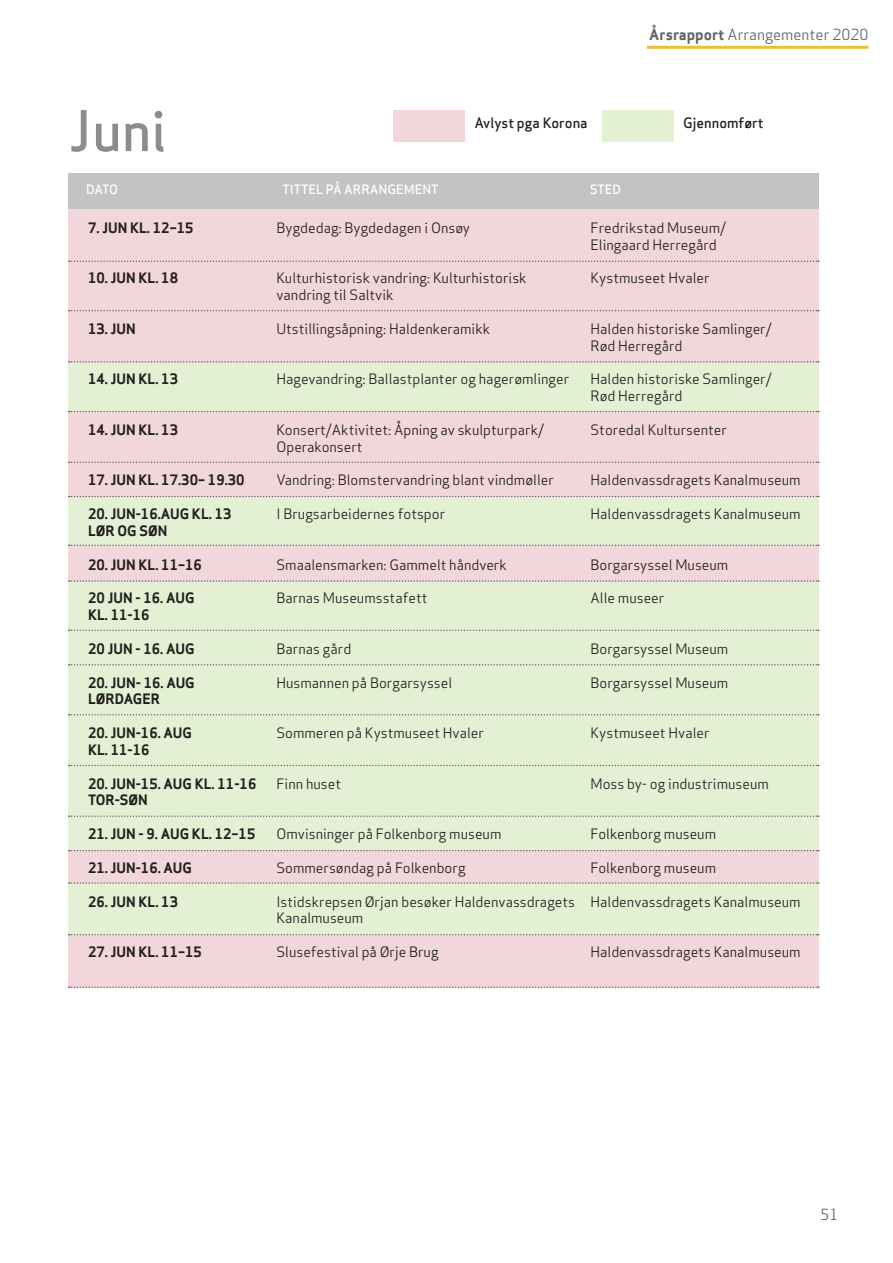
<style>
.page{position:relative;width:893px;height:1263px;background:#fff}
.page>*{position:absolute;margin:0;border:0;box-sizing:border-box;transform-origin:0 0}
.t1{font:500 54.75px "Apex Sans";color:#8a8c8f}
.t2{font:15px "Apex Sans";color:#636366}
.t3{font:14.1px/16.8px "Apex Sans";color:#231f20}
.t4{font:700 14.1px/16.8px "Apex Sans";color:#231f20}
.t5{font:500 14.1px "Apex Sans";color:#231f20}
.t6{font:500 12.6px "Apex Sans";color:#fff}
.s1{font-weight:700}
</style>
<div class="page">
<div style="left:68px;top:359px;width:751px;height:53px;background:#e4f0d4"></div>
<div style="left:68px;top:496px;width:751px;height:48px;background:#e4f0d4"></div>
<div style="left:68px;top:581px;width:751px;height:270px;background:#e4f0d4"></div>
<div style="left:68px;top:883px;width:751px;height:69px;background:#e4f0d4"></div>
<div style="left:68px;top:209px;width:751px;height:153px;background:#f1d6db"></div>
<div style="left:68px;top:412px;width:751px;height:85px;background:#f1d6db"></div>
<div style="left:68px;top:544px;width:751px;height:37px;background:#f1d6db"></div>
<div style="left:68px;top:850px;width:751px;height:34px;background:#f1d6db"></div>
<div style="left:68px;top:935px;width:750px;height:53px;background:#f1d6db"></div>
<svg style="left:69px;top:310px;width:750px;height:1px"></svg>
<svg style="left:69px;top:261px;width:750px;height:1px"></svg>
<svg style="left:69px;top:462px;width:750px;height:1px"></svg>
<svg style="left:69px;top:361px;width:750px;height:1px"></svg>
<svg style="left:69px;top:496px;width:750px;height:1px"></svg>
<svg style="left:69px;top:411px;width:750px;height:1px"></svg>
<svg style="left:69px;top:544px;width:750px;height:2px"></svg>
<svg style="left:69px;top:580px;width:750px;height:2px"></svg>
<svg style="left:69px;top:630px;width:750px;height:1px"></svg>
<svg style="left:69px;top:664px;width:750px;height:1px"></svg>
<svg style="left:69px;top:714px;width:750px;height:1px"></svg>
<svg style="left:69px;top:765px;width:750px;height:1px"></svg>
<svg style="left:69px;top:815px;width:750px;height:2px"></svg>
<svg style="left:69px;top:850px;width:750px;height:1px"></svg>
<svg style="left:69px;top:882px;width:750px;height:2px"></svg>
<svg style="left:69px;top:934px;width:750px;height:1px"></svg>
<svg style="left:69px;top:986px;width:750px;height:2px"></svg>
<div style="left:68px;top:173px;width:751px;height:36px;background:#c2c3c5"></div>
<div style="left:394px;top:110px;width:71px;height:32px;background:#f1d6db"></div>
<div style="left:602px;top:110px;width:72px;height:32px;background:#e4f0d4"></div>
<hr style="left:647px;top:46px;width:222px;height:3px;background:#e8c039">
<p class="t2" style="left:649px;top:22px;width:221px"><span class="s1">Årsrapport</span> Arrangementer 2020</p>
<p class="t1" style="left:69px;top:83px;width:99px">Juni</p>
<p class="t5" style="left:474px;top:110px;width:115px">Avlyst pga Korona</p>
<p class="t5" style="left:683px;top:110px;width:82px">Gjennomført</p>
<p class="t6" style="left:86px;top:178px;width:33px">DATO</p>
<p class="t6" style="left:282px;top:178px;width:158px">TITTEL PÅ ARRANGEMENT</p>
<p class="t6" style="left:590px;top:178px;width:33px">STED</p>
<p class="t4" style="left:88px;top:219px;width:107px">7. JUN KL. 12–15</p>
<p class="t4" style="left:88px;top:270px;width:92px">10. JUN KL. 18</p>
<p class="t4" style="left:88px;top:320px;width:49px">13. JUN</p>
<p class="t4" style="left:88px;top:371px;width:92px">14. JUN KL. 13</p>
<p class="t4" style="left:88px;top:421px;width:92px">14. JUN KL. 13</p>
<p class="t4" style="left:88px;top:472px;width:158px">17. JUN KL. 17.30– 19.30</p>
<p class="t4" style="left:88px;top:505px;width:145px">20. JUN-16.AUG KL. 13<br>LØR OG SØN</p>
<p class="t4" style="left:88px;top:556px;width:115px">20. JUN KL. 11–16</p>
<p class="t4" style="left:88px;top:590px;width:108px">20 JUN - 16. AUG<br>KL. 11-16</p>
<p class="t4" style="left:88px;top:640px;width:108px">20 JUN - 16. AUG</p>
<p class="t4" style="left:88px;top:674px;width:108px">20. JUN- 16. AUG<br>LØRDAGER</p>
<p class="t4" style="left:88px;top:724px;width:105px">20. JUN-16. AUG<br>KL. 11-16</p>
<p class="t4" style="left:88px;top:775px;width:170px">20. JUN-15. AUG KL. 11-16<br>TOR-SØN</p>
<p class="t4" style="left:88px;top:825px;width:169px">21. JUN - 9. AUG KL. 12–15</p>
<p class="t4" style="left:88px;top:859px;width:105px">21. JUN-16. AUG</p>
<p class="t4" style="left:88px;top:893px;width:92px">26. JUN KL. 13</p>
<p class="t4" style="left:88px;top:943px;width:115px">27. JUN KL. 11–15</p>
<p class="t3" style="left:276px;top:218px;width:195px">Bygdedag: Bygdedagen i Onsøy</p>
<p class="t3" style="left:276px;top:268px;width:252px">Kulturhistorisk vandring: Kulturhistorisk vandring til Saltvik</p>
<p class="t3" style="left:276px;top:319px;width:215px">Utstillingsåpning: Haldenkeramikk</p>
<p class="t3" style="left:276px;top:369px;width:294px">Hagevandring: Ballastplanter og hagerømlinger</p>
<p class="t3" style="left:276px;top:420px;width:269px">Konsert/Aktivitet: Åpning av skulpturpark/<br>Operakonsert</p>
<p class="t3" style="left:276px;top:470px;width:279px">Vandring: Blomstervandring blant vindmøller</p>
<p class="t3" style="left:276px;top:504px;width:170px">I Brugsarbeidernes fotspor</p>
<p class="t3" style="left:276px;top:555px;width:232px">Smaalensmarken: Gammelt håndverk</p>
<p class="t3" style="left:276px;top:588px;width:152px">Barnas Museumsstafett</p>
<p class="t3" style="left:276px;top:639px;width:76px">Barnas gård</p>
<p class="t3" style="left:276px;top:673px;width:177px">Husmannen på Borgarsyssel</p>
<p class="t3" style="left:276px;top:723px;width:209px">Sommeren på Kystmuseet Hvaler</p>
<p class="t3" style="left:276px;top:774px;width:66px">Finn huset</p>
<p class="t3" style="left:276px;top:824px;width:227px">Omvisninger på Folkenborg museum</p>
<p class="t3" style="left:276px;top:858px;width:191px">Sommersøndag på Folkenborg</p>
<p class="t3" style="left:276px;top:892px;width:300px">Istidskrepsen Ørjan besøker Haldenvassdragets<br>Kanalmuseum</p>
<p class="t3" style="left:276px;top:942px;width:164px">Slusefestival på Ørje Brug</p>
<p class="t3" style="left:590px;top:218px;width:137px">Fredrikstad Museum/<br>Elingaard Herregård</p>
<p class="t3" style="left:590px;top:268px;width:121px">Kystmuseet Hvaler</p>
<p class="t3" style="left:590px;top:319px;width:183px">Halden historiske Samlinger/<br>Rød Herregård</p>
<p class="t3" style="left:590px;top:369px;width:183px">Halden historiske Samlinger/<br>Rød Herregård</p>
<p class="t3" style="left:590px;top:420px;width:138px">Storedal Kultursenter</p>
<p class="t3" style="left:590px;top:470px;width:212px">Haldenvassdragets Kanalmuseum</p>
<p class="t3" style="left:590px;top:504px;width:212px">Haldenvassdragets Kanalmuseum</p>
<p class="t3" style="left:590px;top:555px;width:139px">Borgarsyssel Museum</p>
<p class="t3" style="left:590px;top:588px;width:75px">Alle museer</p>
<p class="t3" style="left:590px;top:639px;width:139px">Borgarsyssel Museum</p>
<p class="t3" style="left:590px;top:673px;width:139px">Borgarsyssel Museum</p>
<p class="t3" style="left:590px;top:723px;width:121px">Kystmuseet Hvaler</p>
<p class="t3" style="left:590px;top:774px;width:180px">Moss by- og industrimuseum</p>
<p class="t3" style="left:590px;top:824px;width:127px">Folkenborg museum</p>
<p class="t3" style="left:590px;top:858px;width:127px">Folkenborg museum</p>
<p class="t3" style="left:590px;top:892px;width:212px">Haldenvassdragets Kanalmuseum</p>
<p class="t3" style="left:590px;top:942px;width:212px">Haldenvassdragets Kanalmuseum</p>
<p class="t2" style="left:820px;top:1202px;width:19px">51</p>
</div>
